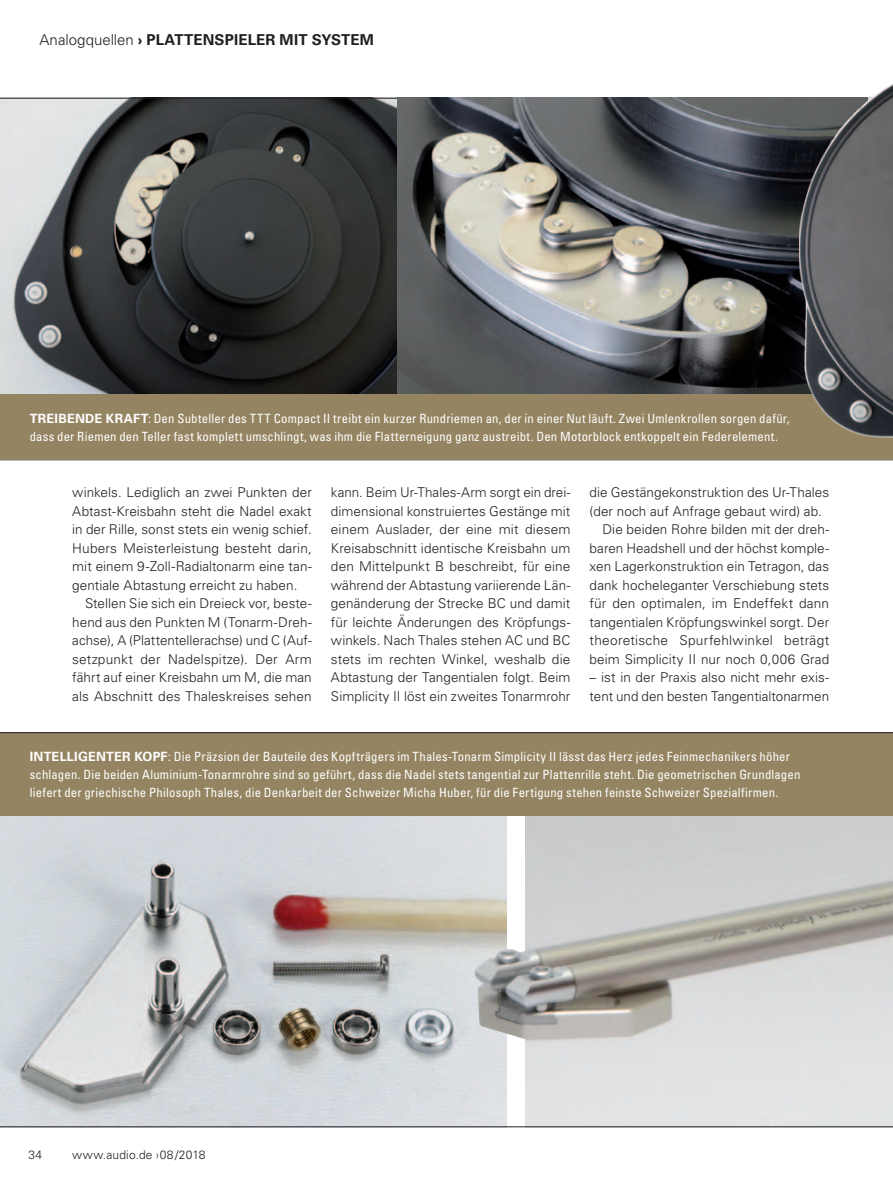
<style>
.page{position:relative;width:893px;height:1191px;background:#fff}
.page>*{position:absolute;margin:0;border:0;box-sizing:border-box;transform-origin:0 0}
._01_Ressortmarke{font:700 15px "Univers LT Std";letter-spacing:.01em;color:#231f20}
._03_Lauftext{font:300 13.5px/18.6px "Univers LT Std";letter-spacing:.005em;color:#231f20;text-align:justify}
._03_BU_Erster_Absatz{font:condensed 12.75px/18px "Univers LT Std";letter-spacing:.015em;color:#fff}
.t1{font:300 12px "Univers LT Std";letter-spacing:.015em;color:#231f20}
.s1{font-weight:300}
.s2{font-weight:700;font-stretch:normal}
</style>
<div class="page">
<img style="left:0;top:816px;width:506px;height:310px">
<hr style="left:0;top:1126px;width:893px;height:1px;background:#231f20">
<img style="left:0;top:99px;width:398px;height:296px">
<hr style="left:0;top:98px;width:893px;height:1px;background:#231f20">
<img style="left:398px;top:98px;width:401px;height:297px">
<img style="left:474px;top:880px;width:419px;height:159px">
<div style="left:0;top:732px;width:893px;height:84px;background:#948461"></div>
<div style="left:0;top:395px;width:893px;height:65px;background:#948461"></div>
<img style="left:799px;top:83px;width:94px;height:355px">
<hr style="left:0;top:732px;width:893px;height:1px;background:#231f20">
<p class="_01_Ressortmarke" style="left:39px;top:31px;width:336px"><span class="s1">Analogquellen</span> › PLATTENSPIELER MIT SYSTEM</p>
<p class="_03_BU_Erster_Absatz" style="left:30px;top:409px;width:761px"><span class="s2">TREIBENDE KRAFT</span>: Den Subteller des TTT Compact II treibt ein kurzer Rundriemen an, der in einer Nut läuft. Zwei Umlenkrollen sorgen dafür, dass der Riemen den Teller fast komplett umschlingt, was ihm die Flatterneigung ganz austreibt. Den Motorblock entkoppelt ein Federelement.</p>
<p class="_03_Lauftext" style="left:72px;top:483px;width:241px">winkels. Lediglich an zwei Punkten der Abtast-Kreisbahn steht die Nadel exakt in der Rille, sonst stets ein wenig schief.<br>Hubers Meisterleistung besteht darin, mit einem 9-Zoll-Radialtonarm eine tan&shy;gentiale Abtastung erreicht zu haben.</p>
<p class="_03_Lauftext" style="left:72px;top:594px;width:241px;text-indent:13px">Stellen Sie sich ein Dreieck vor, beste&shy;hend aus den Punkten M (Tonarm-Dreh&shy;achse), A (Plattentellerachse) und C (Auf&shy;setzpunkt der Nadelspitze). Der Arm fährt auf einer Kreisbahn um M, die man als Abschnitt des Thaleskreises sehen</p>
<p class="_03_Lauftext" style="left:331px;top:483px;width:241px">kann. Beim Ur-Thales-Arm sorgt ein drei&shy;dimensional konstruiertes Gestänge mit einem Auslader, der eine mit diesem Kreisabschnitt identische Kreisbahn um den Mittelpunkt B beschreibt, für eine während der Abtastung variierende Län&shy;genänderung der Strecke BC und damit für leichte Änderungen des Kröpfungs&shy;winkels. Nach Thales stehen AC und BC stets im rechten Winkel, weshalb die Abtastung der Tangentialen folgt. Beim Simplicity II löst ein zweites Tonarmrohr</p>
<p class="_03_Lauftext" style="left:590px;top:483px;width:241px">die Gestängekonstruktion des Ur-Thales (der noch auf Anfrage gebaut wird) ab.</p>
<p class="_03_Lauftext" style="left:590px;top:520px;width:241px;text-indent:13px">Die beiden Rohre bilden mit der dreh&shy;baren Headshell und der höchst komple&shy;xen Lagerkonstruktion ein Tetragon, das dank hocheleganter Verschiebung stets für den optimalen, im Endeffekt dann tangentialen Kröpfungswinkel sorgt. Der theoretische Spurfehlwinkel beträgt beim Simplicity II nur noch 0,006 Grad</p>
<p class="_03_Lauftext" style="left:590px;top:668px;width:241px">– ist in der Praxis also nicht mehr exis&shy;tent und den besten Tangentialtonarmen</p>
<p class="_03_BU_Erster_Absatz" style="left:30px;top:747px;width:772px"><span class="s2">INTELLIGENTER KOPF</span>: Die Präzsion der Bauteile des Kopfträgers im Thales-Tonarm Simplicity II lässt das Herz jedes Feinmechanikers höher schlagen. Die beiden Aluminium-Tonarmrohre sind so geführt, dass die Nadel stets tangential zur Plattenrille steht. Die geometrischen Grundlagen liefert der griechische Philosoph Thales, die Denkarbeit der Schweizer Micha Huber, für die Fertigung stehen feinste Schweizer Spezialfirmen.</p>
<p class="t1" style="left:28px;top:1147px;width:15px">34</p>
<p class="t1" style="left:72px;top:1147px;width:135px">www.audio.de ›08/2018</p>
</div>
